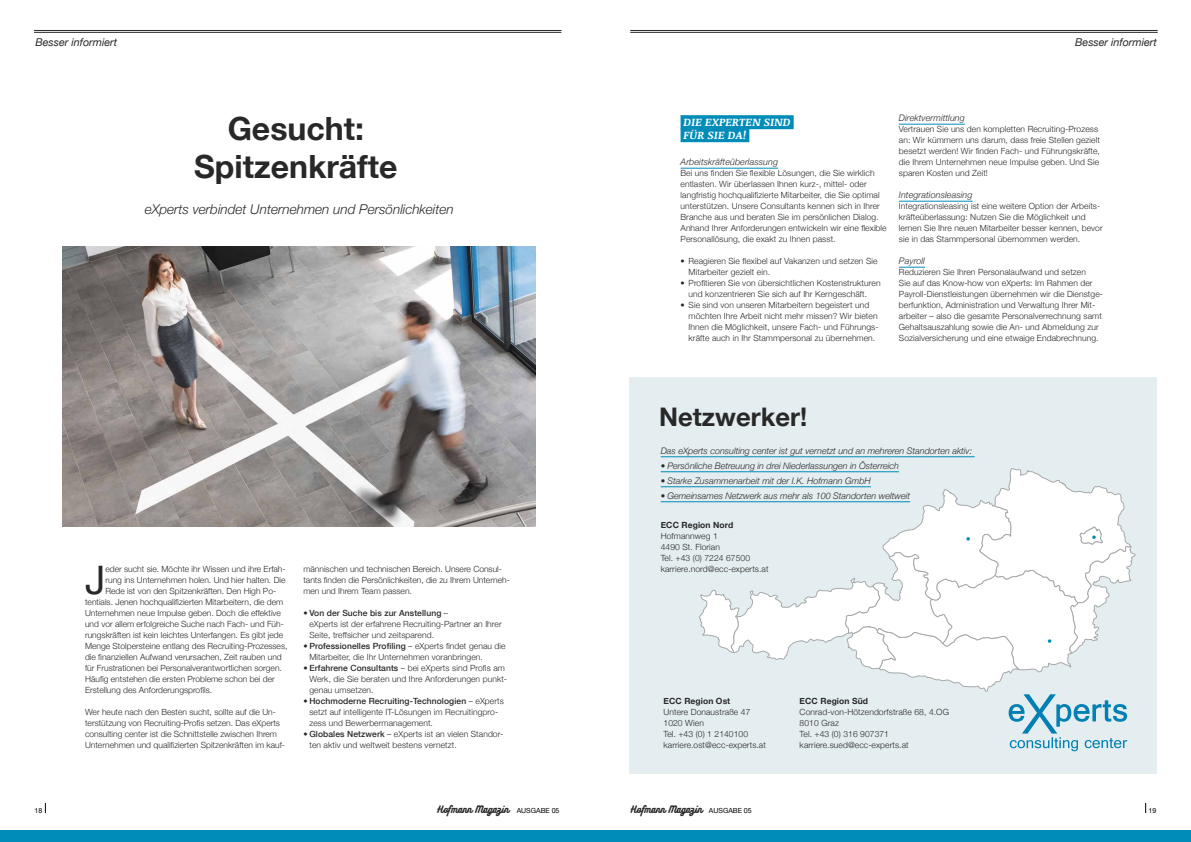
<style>
.page{position:relative;width:1191px;height:842px;background:#fff}
.page>*{position:absolute;margin:0;border:0;box-sizing:border-box;transform-origin:0 0}
.t1{font:39.3px "Helvetica Neue";color:#282829}
.t2{font:700 32px/38px "Helvetica Neue";color:#282829;text-align:center}
.t3{font:700 25.6px "Helvetica Neue";color:#282829}
.t4{font:italic 300 13.5px "Helvetica Neue";color:#282829}
.t5{font:italic 700 11px "Noticia Text";letter-spacing:.01em;color:#fff}
.t6{font:italic 10.8px "Helvetica Neue";color:#282829}
.t7{font:italic 300 9px "Helvetica Neue";color:#282829}
.t8{font:8.8px "Bukhari Script";color:#282829}
.t9{font:300 8.5px/11px "Helvetica Neue";letter-spacing:.01em;color:#282829}
.t10{font:700 8.5px "Helvetica Neue";letter-spacing:.01em;color:#282829}
.t11{font:7px "Helvetica Neue";color:#000}
.s1{font-weight:500}
.s2{font-family:"Helvetica Neue";font-size:7px;color:#000}
</style>
<div class="page">
<div style="left:0;top:830px;width:1191px;height:12px;background:#008cb9"></div>
<hr style="left:630px;top:30px;width:527px;height:1px;background:#282829">
<hr style="left:34px;top:30px;width:527px;height:1px;background:#282829">
<hr style="left:630px;top:32px;width:527px;height:1px;background:#282829">
<hr style="left:34px;top:32px;width:527px;height:1px;background:#282829">
<img style="left:62px;top:247px;width:474px;height:279px">
<div style="left:629px;top:377px;width:528px;height:397px;background:#e4edef"></div>
<svg style="left:698px;top:468px;width:437px;height:283px"></svg>
<hr style="left:680px;top:168px;width:98px;height:1px;background:#008cb9">
<hr style="left:899px;top:124px;width:66px;height:1px;background:#008cb9">
<hr style="left:899px;top:201px;width:73px;height:1px;background:#008cb9">
<svg style="left:899px;top:267px;width:26px;height:1px"></svg>
<hr style="left:660px;top:456px;width:314px;height:1px;background:#008cb9">
<hr style="left:660px;top:471px;width:239px;height:1px;background:#008cb9">
<hr style="left:660px;top:486px;width:211px;height:1px;background:#008cb9">
<hr style="left:660px;top:501px;width:250px;height:1px;background:#008cb9">
<div style="left:680px;top:115px;width:113px;height:14px;background:#008cb9"></div>
<div style="left:680px;top:128px;width:69px;height:14px;background:#008cb9"></div>
<p class="t6" style="left:35px;top:35px;width:83px">Besser informiert</p>
<p class="t6" style="left:1075px;top:35px;width:83px">Besser informiert</p>
<h2 class="t2" style="left:194px;top:109px;width:205px">Gesucht:<br>Spitzenkräfte</h2>
<h3 class="t4" style="left:145px;top:201px;width:310px">eXperts verbindet Unternehmen und Persönlichkeiten</h3>
<h1 class="t1" style="left:85px;top:557px;width:22px">J</h1>
<p class="t9" style="left:105px;top:563px;width:182px">eder sucht sie. Möchte ihr Wissen und ihre Erfah-</p>
<p class="t9" style="left:105px;top:574px;width:181px">rung ins Unternehmen holen. Und hier halten. Die</p>
<p class="t9" style="left:105px;top:585px;width:172px">Rede ist von den Spitzenkräften. Den High Po-</p>
<p class="t9" style="left:85px;top:596px;width:200px">tentials. Jenen hochqualifizierten Mitarbeitern, die dem</p>
<p class="t9" style="left:85px;top:607px;width:197px">Unternehmen neue Impulse geben. Doch die effektive</p>
<p class="t9" style="left:85px;top:618px;width:200px">und vor allem erfolgreiche Suche nach Fach- und Füh-</p>
<p class="t9" style="left:85px;top:629px;width:200px">rungskräften ist kein leichtes Unterfangen. Es gibt jede</p>
<p class="t9" style="left:85px;top:640px;width:204px">Menge Stolpersteine entlang des Recruiting-Prozesses,</p>
<p class="t9" style="left:85px;top:651px;width:198px">die finanziellen Aufwand verursachen, Zeit rauben und</p>
<p class="t9" style="left:85px;top:662px;width:198px">für Frustrationen bei Personalverantwortlichen sorgen.</p>
<p class="t9" style="left:85px;top:673px;width:191px">Häufig entstehen die ersten Probleme schon bei der</p>
<p class="t9" style="left:85px;top:684px;width:129px">Erstellung des Anforderungsprofils.</p>
<p class="t9" style="left:85px;top:706px;width:201px">Wer heute nach den Besten sucht, sollte auf die Un&shy;terstützung von Recruiting-Profis setzen. Das eXperts consulting center ist die Schnittstelle zwischen Ihrem Unternehmen und qualifizierten Spitzenkräften im kauf-</p>
<p class="t9" style="left:303px;top:563px;width:208px">männischen und technischen Bereich. Unsere Consul&shy;tants finden die Persönlichkeiten, die zu Ihrem Unterneh&shy;men und Ihrem Team passen.</p>
<p class="t9" style="left:309px;top:607px;width:194px;text-indent:-6px">• <span class="s1">Von der Suche bis zur Anstellung</span> –<br>eXperts ist der erfahrene Recruiting-Partner an Ihrer<br>Seite, treffsicher und zeitsparend.</p>
<p class="t9" style="left:309px;top:640px;width:198px;text-indent:-6px">• <span class="s1">Professionelles Profiling</span> – eXperts findet genau die<br>Mitarbeiter, die Ihr Unternehmen voranbringen.</p>
<p class="t9" style="left:309px;top:662px;width:199px;text-indent:-6px">• <span class="s1">Erfahrene Consultants</span> – bei eXperts sind Profis am<br>Werk, die Sie beraten und Ihre Anforderungen punkt&shy;genau umsetzen.</p>
<p class="t9" style="left:309px;top:695px;width:196px;text-indent:-6px">• <span class="s1">Hochmoderne Recruiting-Technologien</span> – eXperts setzt auf intelligente IT-Lösungen im Recruitingpro&shy;zess und Bewerbermanagement.</p>
<p class="t9" style="left:309px;top:728px;width:195px;text-indent:-6px">• <span class="s1">Globales Netzwerk</span> – eXperts ist an vielen Standor&shy;ten aktiv und weltweit bestens vernetzt.</p>
<p class="t5" style="left:683px;top:114px;width:50px">DIE EXPERTEN</p>
<p class="t5" style="left:764px;top:114px;width:15px">SIND</p>
<p class="t5" style="left:683px;top:127px;width:31px">FÜR SIE</p>
<p class="t5" style="left:728px;top:127px;width:20px">DA !</p>
<p class="t7" style="left:680px;top:157px;width:99px">Arbeitskräfteüberlassung</p>
<p class="t9" style="left:680px;top:167px;width:208px">Bei uns finden Sie flexible Lösungen, die Sie wirklich entlasten. Wir überlassen Ihnen kurz-, mittel- oder langfristig hochqualifizierte Mitarbeiter, die Sie optimal unterstützen. Unsere Consultants kennen sich in Ihrer Branche aus und beraten Sie im persönlichen Dialog.<br>Anhand Ihrer Anforderungen entwickeln wir eine flexible Personallösung, die exakt zu Ihnen passt.</p>
<p class="t9" style="left:688px;top:255px;width:190px;text-indent:-8px">• Reagieren Sie flexibel auf Vakanzen und setzen Sie<br>Mitarbeiter gezielt ein.</p>
<p class="t9" style="left:688px;top:277px;width:193px;text-indent:-8px">• Profitieren Sie von übersichtlichen Kostenstrukturen und konzentrieren Sie sich auf Ihr Kerngeschäft.</p>
<p class="t9" style="left:688px;top:299px;width:192px;text-indent:-8px">• Sie sind von unseren Mitarbeitern begeistert und möchten Ihre Arbeit nicht mehr missen? Wir bieten Ihnen die Möglichkeit, unsere Fach- und Führungs&shy;kräfte auch in Ihr Stammpersonal zu übernehmen.</p>
<p class="t7" style="left:899px;top:113px;width:67px">Direktvermittlung</p>
<p class="t9" style="left:899px;top:123px;width:202px">Vertrauen Sie uns den kompletten Recruiting-Prozess an: Wir kümmern uns darum, dass freie Stellen gezielt besetzt werden! Wir finden Fach- und Führungskräfte, die Ihrem Unternehmen neue Impulse geben. Und Sie sparen Kosten und Zeit!</p>
<p class="t7" style="left:899px;top:190px;width:75px">Integrationsleasing</p>
<p class="t9" style="left:899px;top:200px;width:205px">Integrationsleasing ist eine weitere Option der Arbeits&shy;kräfteüberlassung: Nutzen Sie die Möglichkeit und lernen Sie Ihre neuen Mitarbeiter besser kennen, bevor sie in das Stammpersonal übernommen werden.</p>
<p class="t7" style="left:899px;top:256px;width:28px">Payroll</p>
<p class="t9" style="left:899px;top:266px;width:206px">Reduzieren Sie Ihren Personalaufwand und setzen<br>Sie auf das Know-how von eXperts: Im Rahmen der Payroll-Dienstleistungen übernehmen wir die Dienstge&shy;berfunktion, Administration und Verwaltung Ihrer Mit&shy;arbeiter – also die gesamte Personalverrechnung samt Gehaltsauszahlung sowie die An- und Abmeldung zur Sozialversicherung und eine etwaige Endabrechnung.</p>
<h3 class="t3" style="left:659px;top:401px;width:149px">Netzwerker!</h3>
<p class="t7" style="left:660px;top:445px;width:313px">Das eXperts consulting center ist gut vernetzt und an mehreren Standorten aktiv:</p>
<p class="t7" style="left:660px;top:460px;width:240px">• Persönliche Betreuung in drei Niederlassungen in Österreich</p>
<p class="t7" style="left:660px;top:475px;width:212px">• Starke Zusammenarbeit mit der I.K. Hofmann GmbH</p>
<p class="t7" style="left:660px;top:490px;width:251px">• Gemeinsames Netzwerk aus mehr als 100 Standorten weltweit</p>
<p class="t10" style="left:660px;top:520px;width:74px">ECC Region Nord</p>
<p class="t9" style="left:660px;top:530px;width:109px">Hofmannweg 1<br>4490 St. Florian<br>Tel. +43 (0) 7224 67500 karriere.nord@ecc-experts.at</p>
<p class="t10" style="left:663px;top:696px;width:68px">ECC Region Ost</p>
<p class="t9" style="left:663px;top:706px;width:104px">Untere Donaustraße 47<br>1020 Wien<br>Tel. +43 (0) 1 2140100 karriere.ost@ecc-experts.at</p>
<p class="t10" style="left:799px;top:696px;width:70px">ECC Region Süd</p>
<p class="t9" style="left:799px;top:706px;width:151px">Conrad-von-Hötzendorfstraße 68, 4.OG<br>8010 Graz<br>Tel. +43 (0) 316 907371 karriere.sued@ecc-experts.at</p>
<p class="t11" style="left:35px;top:806px;width:9px">18</p>
<p class="t8" style="left:437px;top:804px;width:123px">Hofmann Magazin <span class="s2">AUSGABE 05</span></p>
<p class="t8" style="left:631px;top:804px;width:122px">Hofmann Magazin <span class="s2">AUSGABE 05</span></p>
<p class="t11" style="left:1148px;top:806px;width:9px">19</p>
</div>
